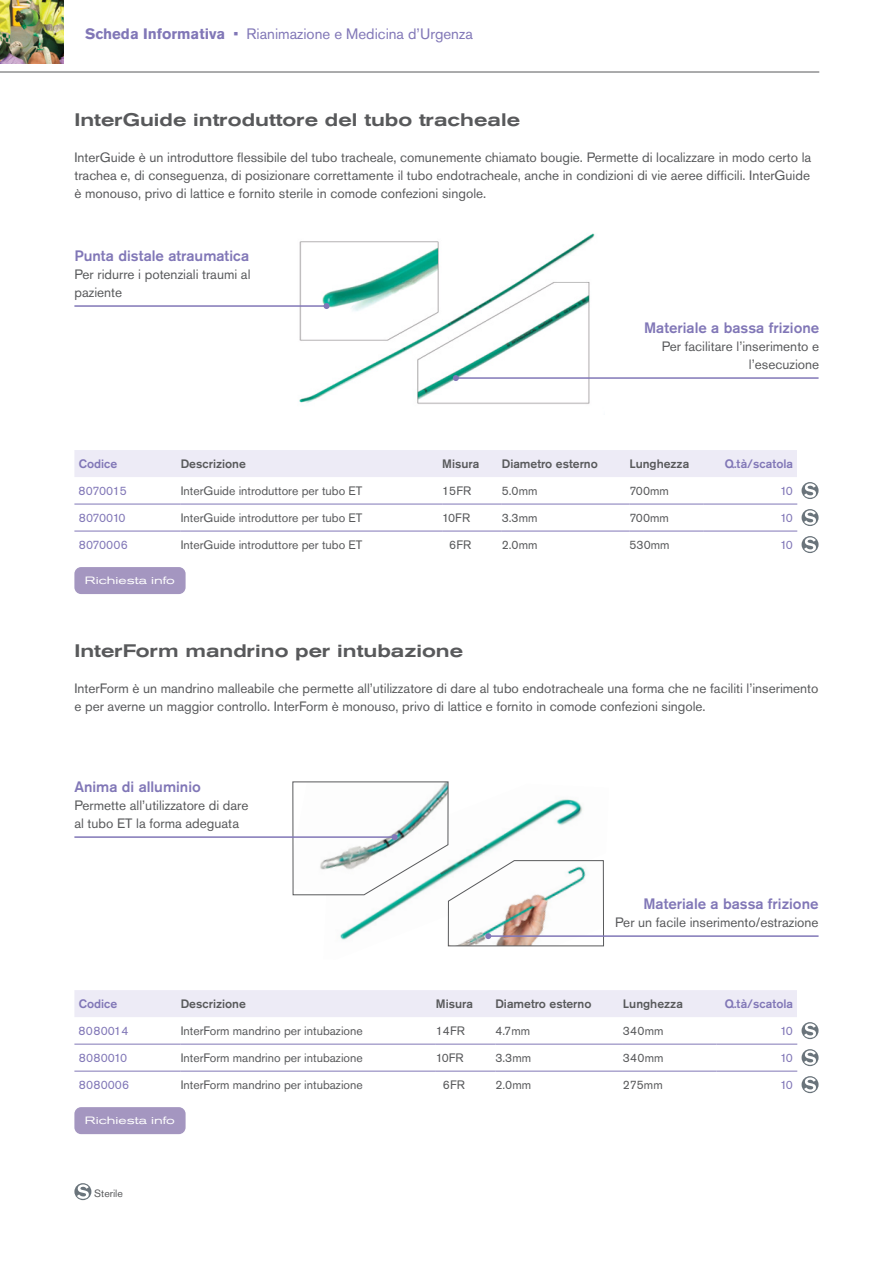
<style>
.page{position:relative;width:893px;height:1263px;background:#fff}
.page>*{position:absolute;margin:0;border:0;box-sizing:border-box;transform-origin:0 0}
.t1{font:500 expanded 18px "Akzidenz Grotesk Pro";color:#58595b}
.t2{font:500 15px "Akzidenz Grotesk Pro";color:#8177b7}
.t3{font:15px "Akzidenz Grotesk Pro";color:#8177b7}
.t4{font:13.5px/18px "Akzidenz Grotesk Pro";color:#58595b}
.t5{font:12.15px "Akzidenz Grotesk Pro";color:#58595b}
.t6{font:500 12.15px "Akzidenz Grotesk Pro";color:#58595b}
.t7{font:500 12.15px "Akzidenz Grotesk Pro";color:#8177b7}
.t8{font:12.15px "Akzidenz Grotesk Pro";color:#8177b7}
.t9{font:12.15px "Akzidenz Grotesk Pro";letter-spacing:.02em;color:#8177b7}
.t10{font:12.15px "Akzidenz Grotesk Pro";letter-spacing:-.02em;color:#8177b7}
.t11{font:12.15px "Akzidenz Grotesk Pro";letter-spacing:-.04em;color:#8177b7}
.t12{font:expanded 10.5px "Akzidenz Grotesk Pro";color:#fff;scale:1.14 1}
.t13{font:10.5px "Akzidenz Grotesk Pro";color:#58595b}
.s1{font-weight:700}
</style>
<div class="page">
<hr style="left:0;top:72px;width:819px;height:1px;background:#58595b">
<img style="left:0;top:0;width:64px;height:63px">
<hr style="left:74px;top:836px;width:321px;height:2px;background:#8177b7">
<img style="left:299px;top:233px;width:296px;height:171px">
<hr style="left:488px;top:935px;width:331px;height:2px;background:#8177b7">
<svg style="left:292px;top:781px;width:312px;height:165px"></svg>
<div style="left:74px;top:990px;width:723px;height:27px;background:#edebf6"></div>
<hr style="left:74px;top:1044px;width:107px;height:1px;background:#8177b7">
<hr style="left:181px;top:1044px;width:255px;height:1px;background:#8177b7">
<hr style="left:436px;top:1044px;width:59px;height:1px;background:#8177b7">
<hr style="left:495px;top:1044px;width:128px;height:1px;background:#8177b7">
<hr style="left:623px;top:1044px;width:93px;height:1px;background:#8177b7">
<hr style="left:716px;top:1044px;width:81px;height:1px;background:#8177b7">
<hr style="left:74px;top:1071px;width:107px;height:1px;background:#8177b7">
<hr style="left:181px;top:1071px;width:255px;height:1px;background:#8177b7">
<hr style="left:436px;top:1071px;width:59px;height:1px;background:#8177b7">
<hr style="left:495px;top:1071px;width:128px;height:1px;background:#8177b7">
<hr style="left:623px;top:1071px;width:93px;height:1px;background:#8177b7">
<hr style="left:716px;top:1071px;width:81px;height:1px;background:#8177b7">
<svg style="left:801px;top:1022px;width:18px;height:17px"></svg>
<svg style="left:804px;top:1023px;width:12px;height:15px"></svg>
<svg style="left:801px;top:1049px;width:18px;height:17px"></svg>
<svg style="left:804px;top:1050px;width:12px;height:15px"></svg>
<svg style="left:801px;top:1076px;width:18px;height:17px"></svg>
<svg style="left:804px;top:1077px;width:12px;height:15px"></svg>
<div style="left:74px;top:450px;width:723px;height:27px;background:#edebf6"></div>
<hr style="left:74px;top:504px;width:107px;height:1px;background:#8177b7">
<hr style="left:181px;top:504px;width:261px;height:1px;background:#8177b7">
<hr style="left:442px;top:504px;width:60px;height:1px;background:#8177b7">
<hr style="left:502px;top:504px;width:127px;height:1px;background:#8177b7">
<hr style="left:629px;top:504px;width:75px;height:1px;background:#8177b7">
<hr style="left:704px;top:504px;width:93px;height:1px;background:#8177b7">
<hr style="left:74px;top:531px;width:107px;height:1px;background:#8177b7">
<hr style="left:181px;top:531px;width:261px;height:1px;background:#8177b7">
<hr style="left:442px;top:531px;width:60px;height:1px;background:#8177b7">
<hr style="left:502px;top:531px;width:127px;height:1px;background:#8177b7">
<hr style="left:629px;top:531px;width:75px;height:1px;background:#8177b7">
<hr style="left:704px;top:531px;width:93px;height:1px;background:#8177b7">
<svg style="left:801px;top:482px;width:18px;height:17px"></svg>
<svg style="left:804px;top:483px;width:12px;height:15px"></svg>
<svg style="left:801px;top:509px;width:18px;height:17px"></svg>
<svg style="left:804px;top:510px;width:12px;height:15px"></svg>
<svg style="left:801px;top:536px;width:18px;height:17px"></svg>
<svg style="left:804px;top:537px;width:12px;height:15px"></svg>
<hr style="left:456px;top:377px;width:363px;height:2px;background:#8177b7">
<svg style="left:453px;top:375px;width:6px;height:6px"></svg>
<hr style="left:74px;top:305px;width:253px;height:2px;background:#8177b7">
<svg style="left:324px;top:303px;width:6px;height:6px"></svg>
<svg style="left:74px;top:1183px;width:17px;height:17px"></svg>
<svg style="left:77px;top:1184px;width:12px;height:15px"></svg>
<div style="left:74px;top:567px;width:112px;height:27px;background:#a496c0;border-radius:7px"></div>
<div style="left:74px;top:1107px;width:112px;height:27px;background:#a496c0;border-radius:7px"></div>
<p class="t3" style="left:85px;top:24px;width:389px"><span class="s1">Scheda Informativa</span> • Rianimazione e Medicina d’Urgenza</p>
<h1 class="t1" style="left:74px;top:108px;width:447px">InterGuide introduttore del tubo tracheale</h1>
<p class="t4" style="left:74px;top:148px;width:738px;text-align:justify">InterGuide è un introduttore flessibile del tubo tracheale, comunemente chiamato bougie. Permette di localizzare in modo certo la trachea e, di conseguenza, di posizionare correttamente il tubo endotracheale, anche in condizioni di vie aeree difficili. InterGuide è monouso, privo di lattice e fornito sterile in comode confezioni singole.</p>
<p class="t2" style="left:74px;top:246px;width:176px">Punta distale atraumatica</p>
<p class="t4" style="left:74px;top:265px;width:178px">Per ridurre i potenziali traumi al paziente</p>
<p class="t2" style="left:644px;top:318px;width:177px">Materiale a bassa frizione</p>
<p class="t4" style="left:662px;top:337px;width:159px;text-align:right">Per facilitare l’inserimento e l’esecuzione</p>
<p class="t7" style="left:79px;top:456px;width:40px">Codice</p>
<p class="t6" style="left:181px;top:456px;width:67px">Descrizione</p>
<p class="t6" style="left:442px;top:456px;width:39px">Misura</p>
<p class="t6" style="left:502px;top:456px;width:98px">Diametro esterno</p>
<p class="t6" style="left:629px;top:456px;width:61px">Lunghezza</p>
<p class="t7" style="left:725px;top:456px;width:70px">Q.tà/scatola</p>
<p class="t10" style="left:79px;top:483px;width:50px">8070015</p>
<p class="t5" style="left:181px;top:483px;width:183px">InterGuide introduttore per tubo ET</p>
<p class="t5" style="left:442px;top:483px;width:31px">15FR</p>
<p class="t5" style="left:502px;top:483px;width:37px">5.0mm</p>
<p class="t5" style="left:629px;top:483px;width:41px">700mm</p>
<p class="t8" style="left:780px;top:483px;width:14px">10</p>
<p class="t11" style="left:79px;top:510px;width:49px">8070010</p>
<p class="t5" style="left:181px;top:510px;width:183px">InterGuide introduttore per tubo ET</p>
<p class="t5" style="left:442px;top:510px;width:29px">10FR</p>
<p class="t5" style="left:502px;top:510px;width:37px">3.3mm</p>
<p class="t5" style="left:629px;top:510px;width:41px">700mm</p>
<p class="t8" style="left:780px;top:510px;width:14px">10</p>
<p class="t8" style="left:79px;top:537px;width:51px">8070006</p>
<p class="t5" style="left:181px;top:537px;width:183px">InterGuide introduttore per tubo ET</p>
<p class="t5" style="left:449px;top:537px;width:24px">6FR</p>
<p class="t5" style="left:502px;top:537px;width:37px">2.0mm</p>
<p class="t5" style="left:629px;top:537px;width:42px">530mm</p>
<p class="t8" style="left:780px;top:537px;width:14px">10</p>
<p class="t12" style="left:85px;top:573px;width:80px">Richiesta info</p>
<h1 class="t1" style="left:74px;top:639px;width:390px">InterForm mandrino per intubazione</h1>
<p class="t4" style="left:74px;top:679px;width:746px">InterForm è un mandrino malleabile che permette all’utilizzatore di dare al tubo endotracheale una forma che ne faciliti l’inserimento e per averne un maggior controllo. InterForm è monouso, privo di lattice e fornito in comode confezioni singole.</p>
<p class="t2" style="left:74px;top:777px;width:128px">Anima di alluminio</p>
<p class="t4" style="left:74px;top:796px;width:176px">Permette all’utilizzatore di dare al tubo ET la forma adeguata</p>
<p class="t2" style="left:643px;top:894px;width:177px">Materiale a bassa frizione</p>
<p class="t4" style="left:615px;top:913px;width:205px">Per un facile inserimento/estrazione</p>
<p class="t7" style="left:79px;top:996px;width:40px">Codice</p>
<p class="t6" style="left:181px;top:996px;width:67px">Descrizione</p>
<p class="t6" style="left:436px;top:996px;width:39px">Misura</p>
<p class="t6" style="left:495px;top:996px;width:98px">Diametro esterno</p>
<p class="t6" style="left:623px;top:996px;width:61px">Lunghezza</p>
<p class="t7" style="left:725px;top:996px;width:70px">Q.tà/scatola</p>
<p class="t8" style="left:79px;top:1023px;width:51px">8080014</p>
<p class="t5" style="left:181px;top:1023px;width:184px">InterForm mandrino per intubazione</p>
<p class="t5" style="left:436px;top:1023px;width:31px">14FR</p>
<p class="t5" style="left:495px;top:1023px;width:36px">4.7mm</p>
<p class="t5" style="left:623px;top:1023px;width:42px">340mm</p>
<p class="t8" style="left:780px;top:1023px;width:14px">10</p>
<p class="t8" style="left:79px;top:1050px;width:50px">8080010</p>
<p class="t5" style="left:181px;top:1050px;width:184px">InterForm mandrino per intubazione</p>
<p class="t5" style="left:436px;top:1050px;width:29px">10FR</p>
<p class="t5" style="left:495px;top:1050px;width:37px">3.3mm</p>
<p class="t5" style="left:623px;top:1050px;width:42px">340mm</p>
<p class="t8" style="left:780px;top:1050px;width:14px">10</p>
<p class="t9" style="left:79px;top:1077px;width:52px">8080006</p>
<p class="t5" style="left:181px;top:1077px;width:184px">InterForm mandrino per intubazione</p>
<p class="t5" style="left:443px;top:1077px;width:24px">6FR</p>
<p class="t5" style="left:495px;top:1077px;width:37px">2.0mm</p>
<p class="t5" style="left:623px;top:1077px;width:41px">275mm</p>
<p class="t8" style="left:780px;top:1077px;width:14px">10</p>
<p class="t12" style="left:85px;top:1113px;width:80px">Richiesta info</p>
<p class="t13" style="left:94px;top:1187px;width:30px">Sterile</p>
</div>
